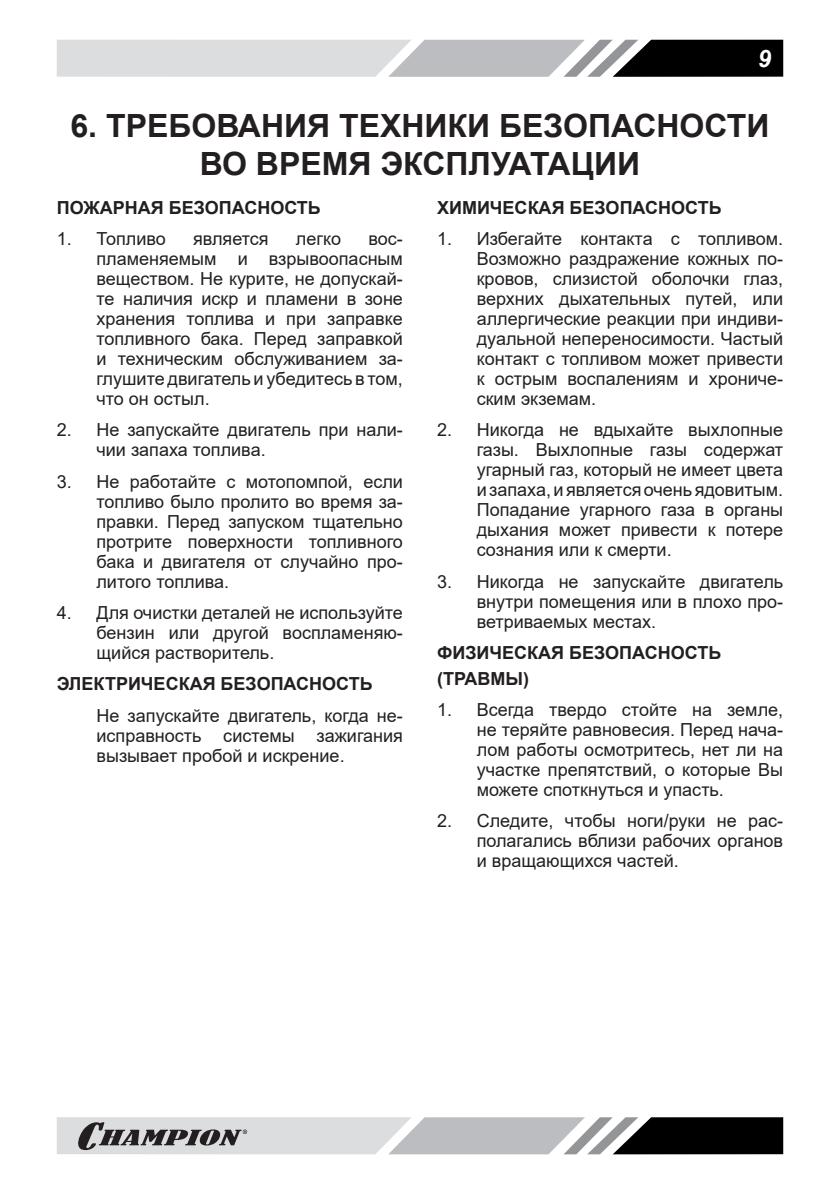
<style>
.page{position:relative;width:840px;height:1191px;background:#fff}
.page>*{position:absolute;margin:0;border:0;box-sizing:border-box;transform-origin:0 0}
.t1{font:700 32px/38.4px "Arial";color:#231f20;text-align:center}
.t2{font:italic 700 24px "Arial";color:#fff}
.p_list_numbers{font:18px/20px "Arial";color:#231f20;text-align:justify}
.h_list_numbers{font:700 18px "Arial";color:#231f20}
</style>
<div class="page">
<svg style="left:57px;top:40px;width:725px;height:37px;background:#a7a8aa"></svg>
<svg style="left:57px;top:1117px;width:725px;height:37px;background:#9c9d9e"></svg>
<h2 class="t2" style="left:757px;top:42px;width:15px">9</h2>
<p class="t1" style="left:70px;top:107px;width:700px">6. ТРЕБОВАНИЯ ТЕХНИКИ БЕЗОПАСНОСТИ<br>ВО ВРЕМЯ ЭКСПЛУАТАЦИИ</p>
<p class="h_list_numbers" style="left:57px;top:194px;width:265px">ПОЖАРНАЯ БЕЗОПАСНОСТЬ</p>
<p class="p_list_numbers" style="left:57px;top:228px;width:110px">1. Топливо</p>
<p class="p_list_numbers" style="left:193px;top:228px;width:77px">является</p>
<p class="p_list_numbers" style="left:296px;top:228px;width:47px">легко</p>
<p class="h_list_numbers" style="left:437px;top:194px;width:286px">ХИМИЧЕСКАЯ БЕЗОПАСНОСТЬ</p>
<p class="p_list_numbers" style="left:476px;top:228px;width:308px;text-indent:-40px">1. Избегайте контакта с топливом.<br>Возможно раздражение кожных по&shy;кровов, слизистой оболочки глаз, верхних дыхательных путей, или аллергические реакции при индиви&shy;дуальной непереносимости. Частый контакт с топливом может привести к острым воспалениям и хрониче&shy;ским экземам.</p>
<p class="p_list_numbers" style="left:476px;top:420px;width:308px;text-indent:-40px">2. Никогда не вдыхайте выхлопные газы. Выхлопные газы содержат угарный газ, который не имеет цвета изапаха,иявляетсяоченьядовитым.<br>Попадание угарного газа в органы дыхания может привести к потере сознания или к смерти.</p>
<p class="p_list_numbers" style="left:476px;top:571px;width:308px;text-indent:-40px">3. Никогда не запускайте двигатель внутри помещения или в плохо про&shy;ветриваемых местах.</p>
<p class="h_list_numbers" style="left:437px;top:640px;width:286px">ФИЗИЧЕСКАЯ БЕЗОПАСНОСТЬ</p>
<p class="h_list_numbers" style="left:437px;top:665px;width:94px">(ТРАВМЫ)</p>
<p class="p_list_numbers" style="left:476px;top:699px;width:308px;text-indent:-40px">1. Всегда твердо стойте на земле, не теряйте равновесия. Перед нача&shy;лом работы осмотритесь, нет ли на участке препятствий, о которые Вы можете споткнуться и упасть.</p>
<p class="p_list_numbers" style="left:476px;top:811px;width:308px;text-indent:-40px">2. Следите, чтобы ноги/руки не рас&shy;полагались вблизи рабочих органов и вращающихся частей.</p>
<p class="p_list_numbers" style="left:96px;top:228px;width:308px;text-indent:272px">вос&shy;пламеняемым и взрывоопасным веществом. Не курите, не допускай&shy;те наличия искр и пламени в зоне хранения топлива и при заправке топливного бака. Перед заправкой и техническим обслуживанием за&shy;глушите двигатель и убедитесь в том, что он остыл.</p>
<p class="p_list_numbers" style="left:96px;top:420px;width:308px;text-indent:-40px">2. Не запускайте двигатель при нали&shy;чии запаха топлива.</p>
<p class="p_list_numbers" style="left:96px;top:471px;width:308px;text-indent:-40px">3. Не работайте с мотопомпой, если топливо было пролито во время за&shy;правки. Перед запуском тщательно протрите поверхности топливного бака и двигателя от случайно про&shy;литого топлива.</p>
<p class="p_list_numbers" style="left:96px;top:602px;width:308px;text-indent:-40px">4. Для очистки деталей не используйте бензин или другой воспламеняю&shy;щийся растворитель.</p>
<p class="h_list_numbers" style="left:57px;top:671px;width:317px">ЭЛЕКТРИЧЕСКАЯ БЕЗОПАСНОСТЬ</p>
<p class="p_list_numbers" style="left:96px;top:705px;width:308px">Не запускайте двигатель, когда не&shy;исправность системы зажигания вызывает пробой и искрение.</p>
</div>
